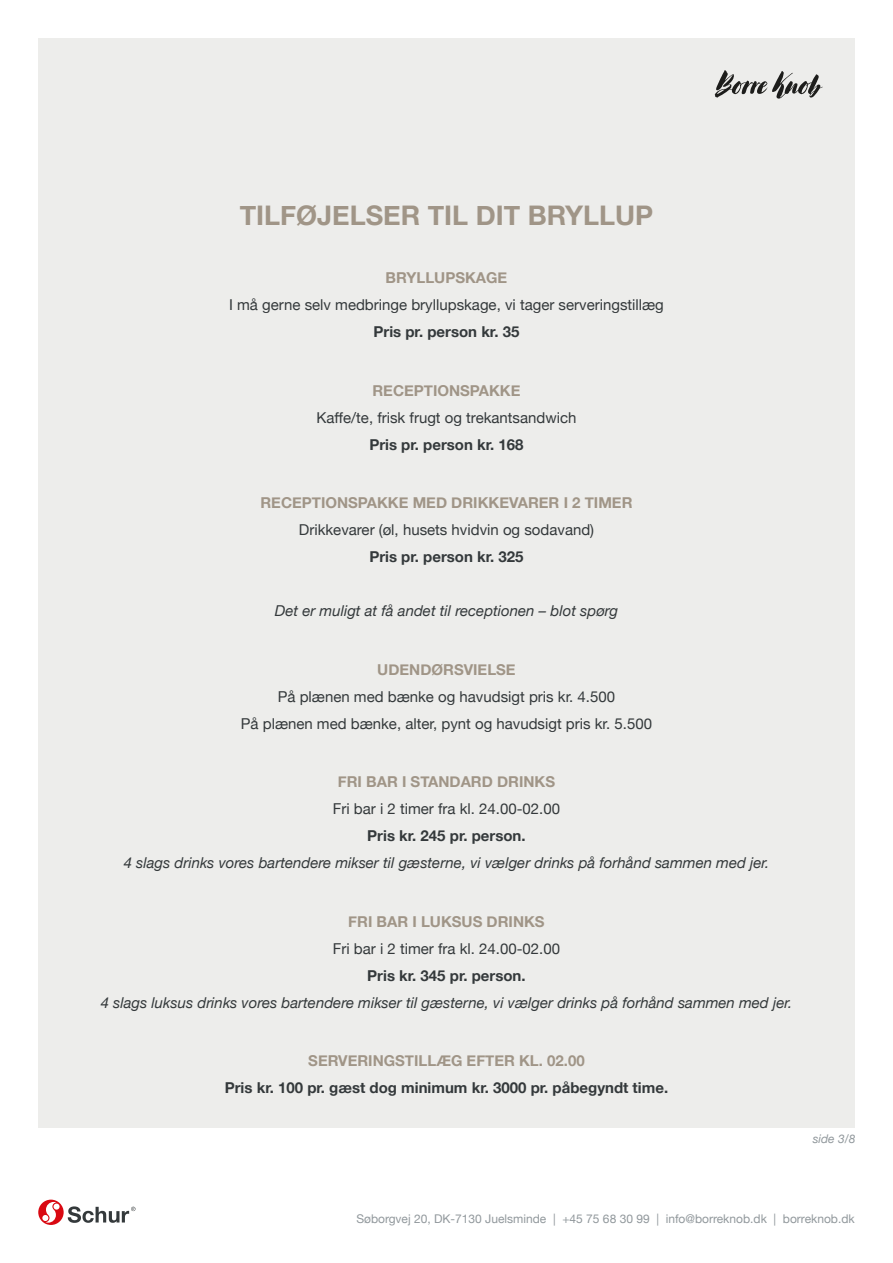
<style>
.page{position:relative;width:893px;height:1263px;background:#fff}
.page>*{position:absolute;margin:0;border:0;box-sizing:border-box;transform-origin:0 0}
.t1{font:700 27px "Helvetica Neue";color:#a09587}
.t2{font:15px "Helvetica Neue";color:#34393b}
.t3{font:italic 15px "Helvetica Neue";color:#34393b}
.t4{font:700 15px "Helvetica Neue";color:#34393b}
.t5{font:700 15px "Helvetica Neue";color:#a09587}
.t6{font:12px "Helvetica Neue";color:#91989c}
.t7{font:italic 12px "Helvetica Neue";color:#91989c}
</style>
<div class="page">
<svg style="left:68px;top:1206px;width:67px;height:17px"></svg>
<svg style="left:38px;top:1199px;width:26px;height:26px"></svg>
<svg style="left:42px;top:1202px;width:18px;height:21px"></svg>
<div style="left:38px;top:38px;width:817px;height:1090px;background:#ededeb"></div>
<svg style="left:715px;top:70px;width:108px;height:29px"></svg>
<p class="t1" style="left:240px;top:194px;width:415px">TILFØJELSER TIL DIT BRYLLUP</p>
<p class="t5" style="left:386px;top:266px;width:123px">BRYLLUPSKAGE</p>
<p class="t2" style="left:229px;top:294px;width:436px">I må gerne selv medbringe bryllupskage, vi tager serveringstillæg</p>
<p class="t4" style="left:374px;top:320px;width:147px">Pris pr. person kr. 35</p>
<p class="t5" style="left:372px;top:379px;width:150px">RECEPTIONSPAKKE</p>
<p class="t2" style="left:316px;top:407px;width:262px">Kaffe/te, frisk frugt og trekantsandwich</p>
<p class="t4" style="left:369px;top:433px;width:156px">Pris pr. person kr. 168</p>
<p class="t5" style="left:260px;top:491px;width:374px">RECEPTIONSPAKKE MED DRIKKEVARER I 2 TIMER</p>
<p class="t2" style="left:299px;top:519px;width:297px">Drikkevarer (øl, husets hvidvin og sodavand)</p>
<p class="t4" style="left:369px;top:545px;width:156px">Pris pr. person kr. 325</p>
<p class="t3" style="left:275px;top:600px;width:345px">Det er muligt at få andet til receptionen – blot spørg</p>
<p class="t5" style="left:377px;top:658px;width:140px">UDENDØRSVIELSE</p>
<p class="t2" style="left:278px;top:686px;width:339px">På plænen med bænke og havudsigt pris kr. 4.500</p>
<p class="t2" style="left:241px;top:713px;width:413px">På plænen med bænke, alter, pynt og havudsigt pris kr. 5.500</p>
<p class="t5" style="left:338px;top:770px;width:219px">FRI BAR I STANDARD DRINKS</p>
<p class="t2" style="left:333px;top:798px;width:229px">Fri bar i 2 timer fra kl. 24.00-02.00</p>
<p class="t4" style="left:367px;top:824px;width:160px">Pris kr. 245 pr. person.</p>
<p class="t3" style="left:124px;top:852px;width:647px">4 slags drinks vores bartendere mikser til gæsterne, vi vælger drinks på forhånd sammen med jer.</p>
<p class="t5" style="left:348px;top:910px;width:198px">FRI BAR I LUKSUS DRINKS</p>
<p class="t2" style="left:333px;top:938px;width:229px">Fri bar i 2 timer fra kl. 24.00-02.00</p>
<p class="t4" style="left:367px;top:964px;width:160px">Pris kr. 345 pr. person.</p>
<p class="t3" style="left:101px;top:992px;width:693px">4 slags luksus drinks vores bartendere mikser til gæsterne, vi vælger drinks på forhånd sammen med jer.</p>
<p class="t5" style="left:308px;top:1049px;width:278px">SERVERINGSTILLÆG EFTER KL. 02.00</p>
<p class="t4" style="left:225px;top:1076px;width:445px">Pris kr. 100 pr. gæst dog minimum kr. 3000 pr. påbegyndt time.</p>
<p class="t7" style="left:813px;top:1130px;width:44px">side 3/8</p>
<p class="t6" style="left:356px;top:1210px;width:500px">Søborgvej 20, DK-7130 Juelsminde | +45 75 68 30 99 | info@borreknob.dk | borreknob.dk</p>
</div>
